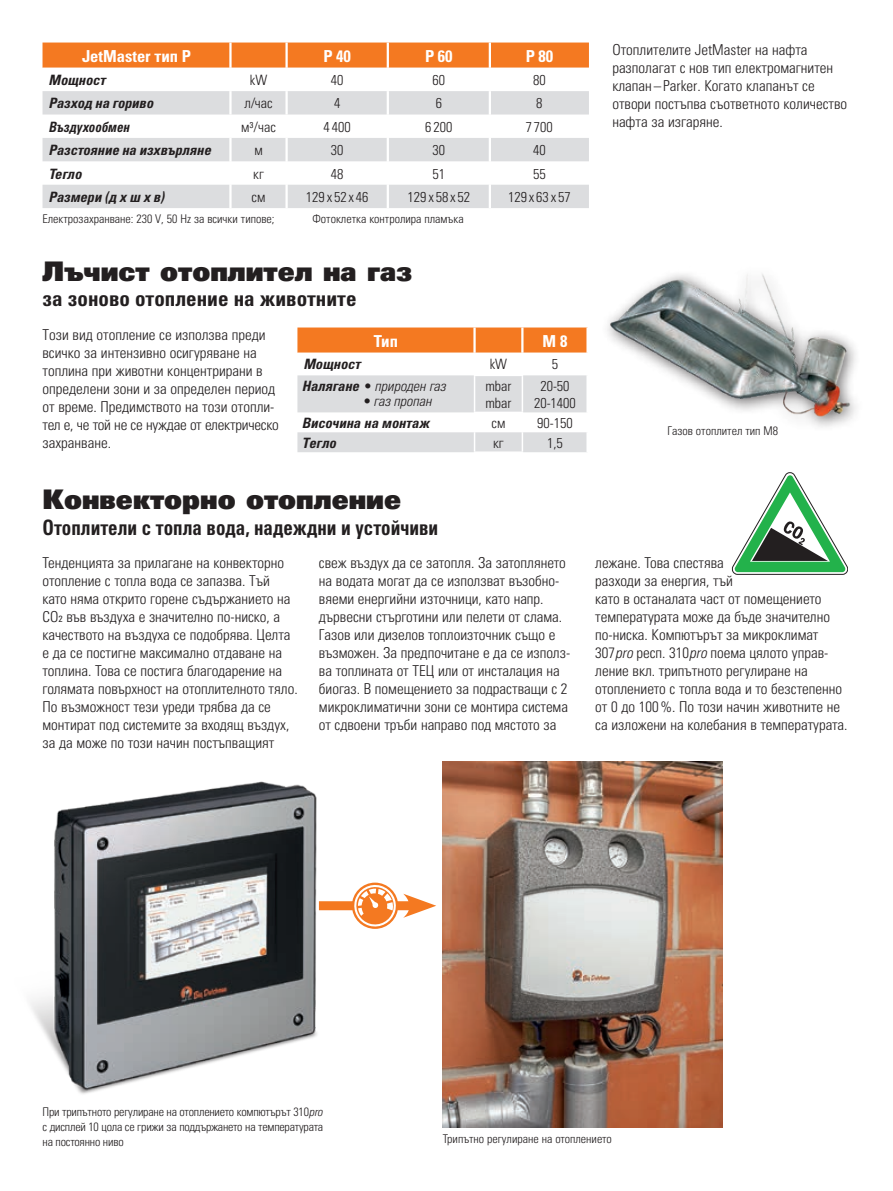
<style>
.page{position:relative;width:893px;height:1191px;background:#fff}
.page>*{position:absolute;margin:0;border:0;box-sizing:border-box;transform-origin:0 0}
.t1{font:27px "Univers LTCYR 85 X Black";color:#231f20}
.t2{font:21px "Univers LTCYR 67 Bold Cond";color:#231f20;scale:.9 1}
.t3{font:21px "Univers LTCYR 67 Bold Cond";color:#231f20}
.t4{font:16.5px "Univers LTCYR 67 Bold Cond";color:#fff}
.t5{font:15px/18px "Univers LTCYR 47 Light Cond";color:#231f20}
.t6{font:14.25px "Univers LTCYR 67 Bold Cond Obl";color:#231f20}
.t7{font:14.25px/17.1px "Univers LTCYR 47 Light Cond";color:#231f20}
.t8{font:14.25px "Univers LTCYR 47 Light Cond Obl";color:#231f20}
.t9{font:14.25px "Univers LTCYR 47 Light Cond";letter-spacing:.06em;color:#231f20}
.t10{font:14.25px "Univers LTCYR 67 Bold Cond Obl";color:#231f20;scale:.9 1}
.t11{font:12px/15px "Univers LTCYR 47 Light Cond";color:#231f20;text-align:justify}
.s1{font-family:"Univers LTCYR 67 Bold Cond Obl"}
.s2{font-family:"Univers LTCYR 47 Light Cond Obl"}
</style>
<div class="page">
<img style="left:443px;top:761px;width:280px;height:366px">
<div style="left:319px;top:901px;width:98px;height:9px;background:#f47921"></div>
<svg style="left:352px;top:882px;width:84px;height:47px"></svg>
<img style="left:607px;top:273px;width:249px;height:152px">
<img style="left:30px;top:781px;width:297px;height:313px">
<svg style="left:732px;top:472px;width:116px;height:102px"></svg>
<div style="left:43px;top:43px;width:546px;height:25px;background:#f47921"></div>
<svg style="left:43px;top:91px;width:546px;height:117px;fill:#dcdddf"></svg>
<hr style="left:229px;top:43px;width:3px;height:25px;background:#fff">
<hr style="left:285px;top:43px;width:3px;height:25px;background:#fff">
<hr style="left:387px;top:43px;width:2px;height:25px;background:#fff">
<hr style="left:489px;top:43px;width:2px;height:25px;background:#fff">
<hr style="left:229px;top:91px;width:3px;height:23px;background:#fff">
<hr style="left:285px;top:91px;width:3px;height:23px;background:#fff">
<hr style="left:387px;top:91px;width:2px;height:23px;background:#fff">
<hr style="left:489px;top:91px;width:2px;height:23px;background:#fff">
<hr style="left:387px;top:114px;width:2px;height:24px;background:#fff">
<hr style="left:489px;top:114px;width:2px;height:24px;background:#fff">
<hr style="left:229px;top:138px;width:3px;height:23px;background:#fff">
<hr style="left:285px;top:138px;width:3px;height:23px;background:#fff">
<hr style="left:387px;top:138px;width:2px;height:23px;background:#fff">
<hr style="left:489px;top:138px;width:2px;height:23px;background:#fff">
<hr style="left:229px;top:161px;width:3px;height:24px;background:#fff">
<hr style="left:285px;top:161px;width:3px;height:24px;background:#fff">
<hr style="left:387px;top:161px;width:2px;height:24px;background:#fff">
<hr style="left:489px;top:161px;width:2px;height:24px;background:#fff">
<hr style="left:229px;top:185px;width:3px;height:23px;background:#fff">
<hr style="left:285px;top:185px;width:3px;height:23px;background:#fff">
<hr style="left:387px;top:185px;width:2px;height:23px;background:#fff">
<hr style="left:489px;top:185px;width:2px;height:23px;background:#fff">
<svg style="left:297px;top:327px;width:291px;height:125px"></svg>
<hr style="left:474px;top:451px;width:49px;height:2px;background:#fff">
<p class="t4" style="left:82px;top:46px;width:110px">JetMaster тип P</p>
<p class="t4" style="left:323px;top:46px;width:29px">P 40</p>
<p class="t4" style="left:425px;top:46px;width:29px">P 60</p>
<p class="t4" style="left:526px;top:46px;width:29px">P 80</p>
<p class="t6" style="left:48px;top:71px;width:58px">Мощност</p>
<p class="t7" style="left:250px;top:71px;width:19px">kW</p>
<p class="t7" style="left:331px;top:71px;width:14px">40</p>
<p class="t7" style="left:432px;top:71px;width:14px">60</p>
<p class="t7" style="left:533px;top:71px;width:14px">80</p>
<p class="t6" style="left:48px;top:95px;width:106px">Разход на гориво</p>
<p class="t7" style="left:244px;top:94px;width:30px">л/чac</p>
<p class="t7" style="left:334px;top:94px;width:8px">4</p>
<p class="t7" style="left:436px;top:94px;width:8px">6</p>
<p class="t7" style="left:536px;top:94px;width:8px">8</p>
<p class="t10" style="left:48px;top:118px;width:91px">Въздухообмен</p>
<p class="t7" style="left:241px;top:118px;width:37px">м³/чac</p>
<p class="t7" style="left:324px;top:118px;width:29px">4 400</p>
<p class="t7" style="left:425px;top:118px;width:29px">6 200</p>
<p class="t7" style="left:526px;top:118px;width:29px">7 700</p>
<p class="t6" style="left:48px;top:141px;width:164px">Разстояние на изхвърляне</p>
<p class="t7" style="left:254px;top:141px;width:10px">м</p>
<p class="t7" style="left:331px;top:141px;width:14px">30</p>
<p class="t7" style="left:432px;top:141px;width:14px">30</p>
<p class="t7" style="left:533px;top:141px;width:14px">40</p>
<p class="t6" style="left:48px;top:165px;width:35px">Тегло</p>
<p class="t7" style="left:253px;top:164px;width:12px">кг</p>
<p class="t7" style="left:331px;top:164px;width:14px">48</p>
<p class="t7" style="left:432px;top:164px;width:14px">51</p>
<p class="t7" style="left:533px;top:164px;width:14px">55</p>
<p class="t6" style="left:48px;top:188px;width:117px">Размери (д х ш х в)</p>
<p class="t7" style="left:252px;top:188px;width:15px">см</p>
<p class="t9" style="left:306px;top:187px;width:64px">129x52x46</p>
<p class="t9" style="left:408px;top:187px;width:64px">129x58x52</p>
<p class="t9" style="left:508px;top:187px;width:64px">129x63x57</p>
<p class="t11" style="left:43px;top:210px;width:234px">Електрозахранване: 230 V, 50 Hz за всички типове;</p>
<p class="t11" style="left:313px;top:210px;width:153px">Фотоклетка контролира пламъка</p>
<h1 class="t1" style="left:43px;top:254px;width:371px">Лъчист отоплител на газ</h1>
<h2 class="t3" style="left:43px;top:286px;width:315px">за зоново отопление на животните</h2>
<p class="t5" style="left:43px;top:324px;width:238px">Този вид отопление се използва преди всичко за интензивно осигуряване на топлина при животни концентрирани в определени зони и за определен период от време. Предимството на този отопли&shy;тел е, че той не се нуждае от електрическо захранване.</p>
<p class="t4" style="left:374px;top:331px;width:26px">Тип</p>
<p class="t4" style="left:543px;top:331px;width:26px">M 8</p>
<p class="t6" style="left:303px;top:355px;width:58px">Мощност</p>
<p class="t7" style="left:490px;top:355px;width:19px">kW</p>
<p class="t7" style="left:552px;top:355px;width:8px">5</p>
<p class="t8" style="left:302px;top:376px;width:146px"><span class="s1">Наляганe</span> • природен газ</p>
<p class="t8" style="left:362px;top:391px;width:71px">• газ пропан</p>
<p class="t7" style="left:485px;top:377px;width:28px">mbar mbar</p>
<p class="t7" style="left:534px;top:377px;width:43px;text-align:center">20-50<br>20-1400</p>
<p class="t6" style="left:302px;top:414px;width:129px">Височина на монтаж</p>
<p class="t7" style="left:491px;top:414px;width:15px">см</p>
<p class="t7" style="left:537px;top:414px;width:37px">90-150</p>
<p class="t6" style="left:302px;top:434px;width:36px">Тегло</p>
<p class="t7" style="left:493px;top:433px;width:12px">кг</p>
<p class="t7" style="left:547px;top:433px;width:17px">1,5</p>
<h1 class="t1" style="left:43px;top:482px;width:360px">Конвекторно отопление</h1>
<h2 class="t2" style="left:43px;top:514px;width:441px">Отоплители с топла вода, надеждни и устойчиви</h2>
<p class="t5" style="left:612px;top:39px;width:236px">Отоплителите JetMaster на нафта разполагат с нов тип електромагнитен клапан–Parker. Когато клапанът се отвори постъпва съответното количество нафта за изгаряне.</p>
<p class="t11" style="left:668px;top:422px;width:112px">Газов отоплител тип М8</p>
<p class="t5" style="left:43px;top:553px;width:257px">Тенденцията за прилагане на конвекторно отопление с топла вода се запазва. Тъй като няма открито горене съдържанието на СО₂ във въздуха е значително по-ниско, а качеството на въздуха се подобрява. Целта е да се постигне максимално отдаване на топлина. Това се постига благодарение на голямата повърхност на отоплителното тяло.<br>По възможност тези уреди трябва да се монтират под системите за входящ въздух, за да може по този начин постъпващият</p>
<p class="t5" style="left:319px;top:553px;width:253px">свеж въздух да се затопля. За затоплянето на водата могат да се използват възобно&shy;вяеми енергийни източници, като напр. дървесни стърготини или пелети от слама.<br>Газов или дизелов топлоизточник също е възможен. За предпочитане е да се използ&shy;ва топлината от ТЕЦ или от инсталация на биогаз. В помещението за подрастващи с 2 микроклиматични зони се монтира система от сдвоени тръби направо под мястото за</p>
<p class="t5" style="left:595px;top:553px;width:254px">лежане. Това спестява<br>разходи за енергия, тъй<br>като в останалата част от помещението температурата може да бъде значително по-ниска. Компютърът за микроклимат 307<span class="s2">pro</span> респ. 310<span class="s2">pro</span> поема цялото управ&shy;ление вкл. трипътното регулиране на отоплението с топла вода и то безстепенно от 0 до 100%. По този начин животните не са изложени на колебания в температурата.</p>
<p class="t11" style="left:43px;top:1103px;width:282px">При трипътното регулиране на отоплението компютърът 310<span class="s2">pro </span>с дисплей 10 цола се грижи за поддържането на температурата на постоянно ниво</p>
<p class="t11" style="left:443px;top:1130px;width:171px">Трипътно регулиране на отоплението</p>
</div>
